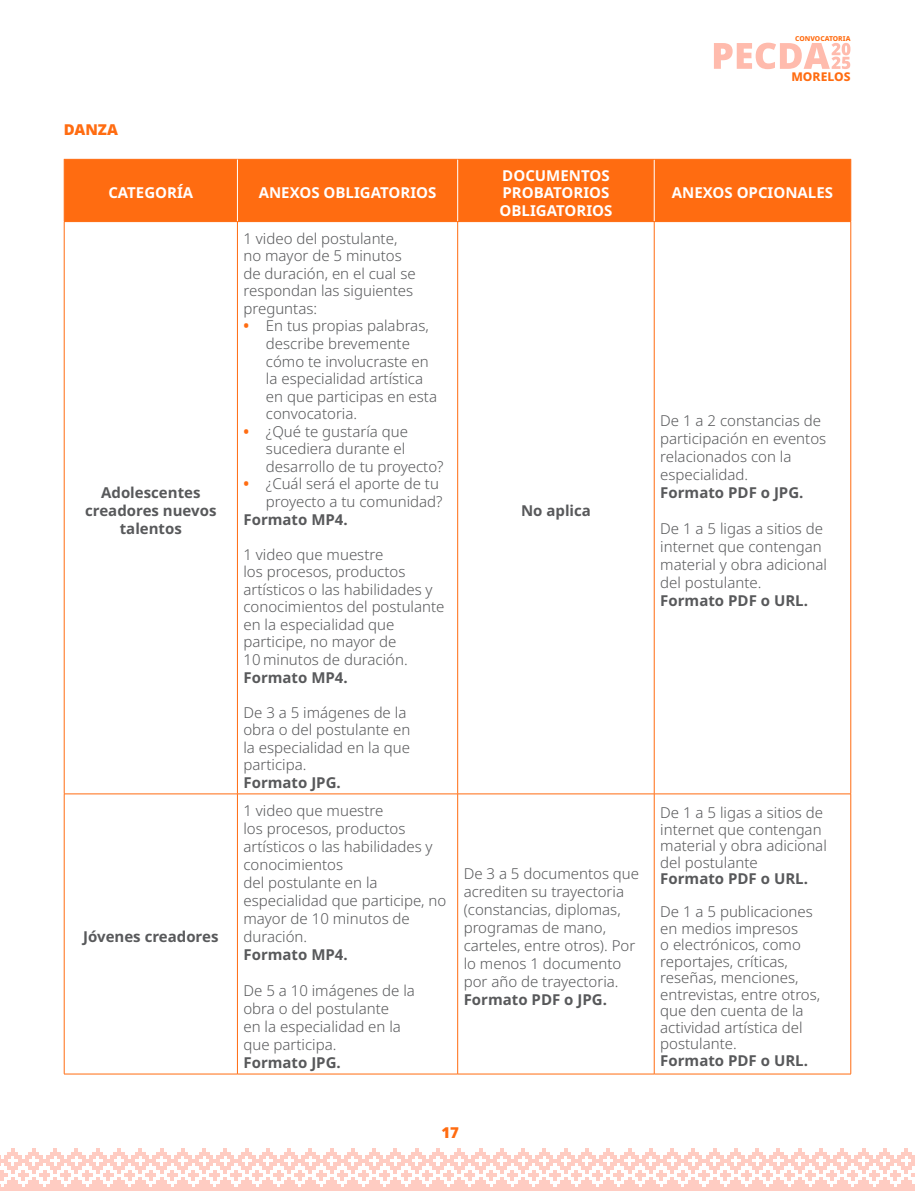
<style>
.page{position:relative;width:915px;height:1191px;background:#fff}
.page>*{position:absolute;margin:0;border:0;box-sizing:border-box;transform-origin:0 0}
.t1{font:300 15px/18px "Noto Sans";color:#58595b}
.t2{font:700 15px/18px "Noto Sans";color:#58595b;text-align:center}
.t3{font:700 15px/17.1px "Noto Sans";color:#fff}
.t4{font:900 15px "Noto Sans";color:#ff6c11}
.t5{font:800 12px "Noto Sans";color:#ff6c11}
.t6{font:800 6.75px "Noto Sans";color:#ff6c11}
.s1{font-weight:700;color:#ff6c11}
</style>
<div class="page">
<svg style="left:714px;top:43px;width:136px;height:26px"></svg>
<svg style="left:0;top:1148px;width:914px;height:43px"></svg>
<div style="left:65px;top:160px;width:785px;height:61px;background:#ff6c11"></div>
<hr style="left:64px;top:159px;width:1px;height:62px;background:#ff6c11">
<hr style="left:64px;top:159px;width:173px;height:1px;background:#ff6c11">
<hr style="left:64px;top:1073px;width:173px;height:1px;background:#ff6c11">
<hr style="left:237px;top:159px;width:220px;height:1px;background:#ff6c11">
<hr style="left:237px;top:1073px;width:220px;height:1px;background:#ff6c11">
<hr style="left:237px;top:159px;width:1px;height:62px;background:#fff">
<hr style="left:457px;top:159px;width:1px;height:62px;background:#fff">
<hr style="left:653px;top:159px;width:1px;height:62px;background:#fff">
<hr style="left:457px;top:159px;width:197px;height:1px;background:#ff6c11">
<hr style="left:457px;top:1073px;width:197px;height:1px;background:#ff6c11">
<hr style="left:654px;top:159px;width:196px;height:1px;background:#ff6c11">
<hr style="left:654px;top:1073px;width:196px;height:1px;background:#ff6c11">
<hr style="left:850px;top:159px;width:1px;height:62px;background:#ff6c11">
<hr style="left:64px;top:221px;width:173px;height:1px;background:#ff6c11">
<hr style="left:64px;top:222px;width:1px;height:571px;background:#ff6c11">
<hr style="left:237px;top:222px;width:1px;height:571px;background:#ff6c11">
<hr style="left:457px;top:222px;width:1px;height:571px;background:#ff6c11">
<hr style="left:653px;top:222px;width:1px;height:571px;background:#ff6c11">
<hr style="left:850px;top:222px;width:1px;height:571px;background:#ff6c11">
<hr style="left:64px;top:793px;width:173px;height:1px;background:#ff6c11">
<hr style="left:64px;top:794px;width:1px;height:279px;background:#ff6c11">
<hr style="left:237px;top:793px;width:220px;height:1px;background:#ff6c11">
<hr style="left:237px;top:794px;width:1px;height:279px;background:#ff6c11">
<hr style="left:457px;top:793px;width:197px;height:1px;background:#ff6c11">
<hr style="left:457px;top:794px;width:1px;height:279px;background:#ff6c11">
<hr style="left:654px;top:793px;width:196px;height:1px;background:#ff6c11">
<hr style="left:653px;top:794px;width:1px;height:279px;background:#ff6c11">
<hr style="left:850px;top:794px;width:1px;height:279px;background:#ff6c11">
<hr style="left:237px;top:221px;width:220px;height:1px;background:#ff6c11">
<hr style="left:457px;top:221px;width:197px;height:1px;background:#ff6c11">
<hr style="left:654px;top:221px;width:196px;height:1px;background:#ff6c11">
<p class="t4" style="left:64px;top:118px;width:56px">DANZA</p>
<p class="t3" style="left:108px;top:185px;width:86px">CATEGORÍA</p>
<p class="t3" style="left:259px;top:185px;width:179px">ANEXOS OBLIGATORIOS</p>
<p class="t2" style="left:85px;top:484px;width:133px">Adolescentes creadores nuevos talentos</p>
<p class="t2" style="left:83px;top:928px;width:137px">Jóvenes creadores</p>
<p class="t1" style="left:243px;top:230px;width:174px;line-height:17.5px">1 video del postulante, no mayor de 5 minutos de duración, en el cual se respondan las siguientes preguntas:</p>
<p class="t1" style="left:266px;top:317px;width:172px;line-height:17.5px;text-indent:-22px"><span class="s1">•</span> En tus propias palabras, describe brevemente cómo te involucraste en la especialidad artística en que participas en esta convocatoria.</p>
<p class="t1" style="left:266px;top:423px;width:179px;line-height:17.5px;text-indent:-22px"><span class="s1">•</span> ¿Qué te gustaría que sucediera durante el desarrollo de tu proyecto?</p>
<p class="t1" style="left:243px;top:475px;width:200px;line-height:17.5px;text-align:right"><span class="s1">•</span> ¿Cuál será el aporte de tu proyecto a tu comunidad?</p>
<p class="t2" style="left:243px;top:510px;width:106px">Formato MP4.</p>
<p class="t1" style="left:243px;top:546px;width:202px;line-height:17.5px">1 video que muestre<br>los procesos, productos artísticos o las habilidades y conocimientos del postulante en la especialidad que participe, no mayor de<br>10 minutos de duración.</p>
<p class="t2" style="left:243px;top:668px;width:106px">Formato MP4.</p>
<p class="t1" style="left:243px;top:704px;width:168px;line-height:17.5px">De 3 a 5 imágenes de la obra o del postulante en la especialidad en la que participa.</p>
<p class="t2" style="left:243px;top:774px;width:99px">Formato JPG.</p>
<p class="t1" style="left:243px;top:802px;width:204px">1 video que muestre<br>los procesos, productos artísticos o las habilidades y conocimientos<br>del postulante en la especialidad que participe, no mayor de 10 minutos de duración.</p>
<p class="t2" style="left:243px;top:946px;width:106px">Formato MP4.</p>
<p class="t1" style="left:243px;top:982px;width:173px">De 5 a 10 imágenes de la obra o del postulante<br>en la especialidad en la que participa.</p>
<p class="t2" style="left:243px;top:1054px;width:99px">Formato JPG.</p>
<p class="t3" style="left:499px;top:168px;width:114px">DOCUMENTOS<br>PROBATORIOS<br>OBLIGATORIOS</p>
<p class="t2" style="left:521px;top:502px;width:71px">No aplica</p>
<p class="t1" style="left:463px;top:865px;width:177px">De 3 a 5 documentos que acrediten su trayectoria (constancias, diplomas, programas de mano, carteles, entre otros). Por lo menos 1 documento por año de trayectoria.</p>
<p class="t2" style="left:463px;top:991px;width:145px">Formato PDF o JPG.</p>
<p class="t6" style="left:795px;top:33px;width:57px">CONVOCATORIA</p>
<p class="t5" style="left:791px;top:68px;width:60px">MORELOS</p>
<p class="t3" style="left:671px;top:185px;width:163px">ANEXOS OPCIONALES</p>
<p class="t1" style="left:660px;top:412px;width:167px">De 1 a 2 constancias de participación en eventos relacionados con la especialidad.</p>
<p class="t2" style="left:660px;top:484px;width:145px">Formato PDF o JPG.</p>
<p class="t1" style="left:660px;top:520px;width:168px">De 1 a 5 ligas a sitios de internet que contengan material y obra adicional del postulante.</p>
<p class="t2" style="left:660px;top:592px;width:149px">Formato PDF o URL.</p>
<p class="t1" style="left:660px;top:805px;width:168px;line-height:16.5px">De 1 a 5 ligas a sitios de internet que contengan material y obra adicional del postulante</p>
<p class="t2" style="left:660px;top:870px;width:149px">Formato PDF o URL.</p>
<p class="t1" style="left:660px;top:904px;width:161px;line-height:16.5px">De 1 a 5 publicaciones en medios impresos<br>o electrónicos, como reportajes, críticas, reseñas, menciones, entrevistas, entre otros, que den cuenta de la actividad artística del postulante.</p>
<p class="t2" style="left:660px;top:1051px;width:149px">Formato PDF o URL.</p>
<p class="t4" style="left:441px;top:1121px;width:19px">17</p>
</div>
